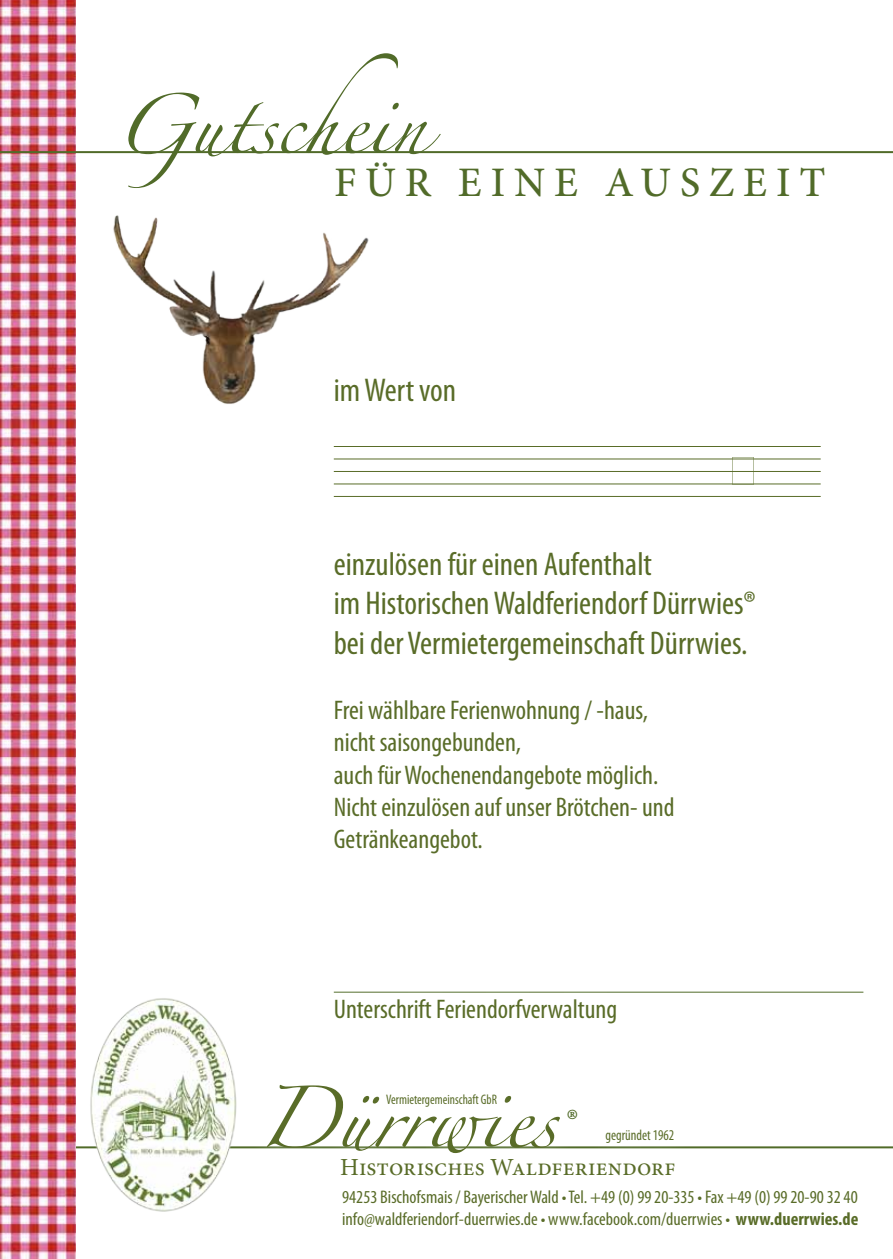
<style>
.page{position:relative;width:893px;height:1259px;background:#fff}
.page>*{position:absolute;margin:0;border:0;box-sizing:border-box;transform-origin:0 0}
.t1{font:55.2px "Zapfino";color:#596c28}
.t2{font:54px "Zapfino";color:#516b29}
.t3{font:54px "Herculanum";color:#596c28}
.t4{font:500 42px "Minion Pro";letter-spacing:.21em;color:#516b29}
.t5{font:condensed 33px/39.6px "Myriad Pro";color:#596c28}
.t6{font:condensed 27px/32.4px "Myriad Pro";color:#596c28}
.t7{font:24.6px "Minion Pro";letter-spacing:.005em;color:#596c28}
.t8{font:condensed 18.3px/21.9px "Myriad Pro";color:#596c28}
.t9{font:condensed 15px "Myriad Pro";color:#596c28;scale:.93 1}
.t10{font:condensed 13.8px "Myriad Pro";color:#596c28;scale:.93 1}
.s1{font-weight:700}
</style>
<div class="page">
<hr style="left:334px;top:991px;width:529px;height:1px;background:#516b29">
<hr style="left:0;top:1146px;width:893px;height:2px;background:#516b29">
<div style="left:321px;top:1140px;width:367px;height:54px;background:#fff"></div>
<div style="left:247px;top:1066px;width:328px;height:105px;background:#fff"></div>
<div style="left:316px;top:981px;width:317px;height:60px;background:#fff"></div>
<div style="left:586px;top:1109px;width:103px;height:48px;background:#fff"></div>
<img style="left:87px;top:998px;width:153px;height:214px">
<hr style="left:334px;top:446px;width:487px;height:1px;background:#596c28">
<hr style="left:334px;top:458px;width:487px;height:1px;background:#596c28">
<hr style="left:334px;top:471px;width:487px;height:1px;background:#596c28">
<hr style="left:334px;top:483px;width:487px;height:1px;background:#596c28">
<hr style="left:334px;top:496px;width:487px;height:1px;background:#596c28">
<img style="left:113px;top:215px;width:256px;height:232px">
<img style="left:0;top:0;width:75px;height:1259px">
<hr style="left:0;top:151px;width:893px;height:2px;background:#516b29">
<h2 class="t2" style="left:113px;top:102px;width:315px">Gutschein</h2>
<h3 class="t4" style="left:334px;top:155px;width:493px">FÜR EINE AUSZEIT</h3>
<p class="t5" style="left:334px;top:370px;width:124px">im Wert von</p>
<h2 class="t3" style="left:729px;top:434px;width:30px">€</h2>
<p class="t5" style="left:334px;top:543px;width:424px">einzulösen für einen Aufenthalt<br>im Historischen Waldferiendorf Dürrwies® bei der Vermietergemeinschaft Dürrwies.</p>
<p class="t6" style="left:334px;top:693px;width:342px">Frei wählbare Ferienwohnung / -haus, nicht saisongebunden,<br>auch für Wochenendangebote möglich.<br>Nicht einzulösen auf unser Brötchen- und<br>Getränkeangebot.</p>
<p class="t6" style="left:334px;top:993px;width:285px">Unterschrift Feriendorfverwaltung</p>
<h1 class="t1" style="left:258px;top:1095px;width:322px">Dürrwies <sup>®</sup></h1>
<p class="t8" style="left:342px;top:1185px;width:518px">94253 Bischofsmais / Bayerischer Wald • Tel. +49 (0) 99 20-335 • Fax +49 (0) 99 20-90 32 40 info@waldferiendorf-duerrwies.de • www.facebook.com/duerrwies • <span class="s1">www.duerrwies.de</span></p>
<p class="t10" style="left:386px;top:1091px;width:121px">Vermietergemeinschaft GbR</p>
<p class="t9" style="left:605px;top:1125px;width:76px">gegründet 1962</p>
<p class="t7" style="left:340px;top:1151px;width:337px">Historisches Waldferiendorf</p>
</div>
